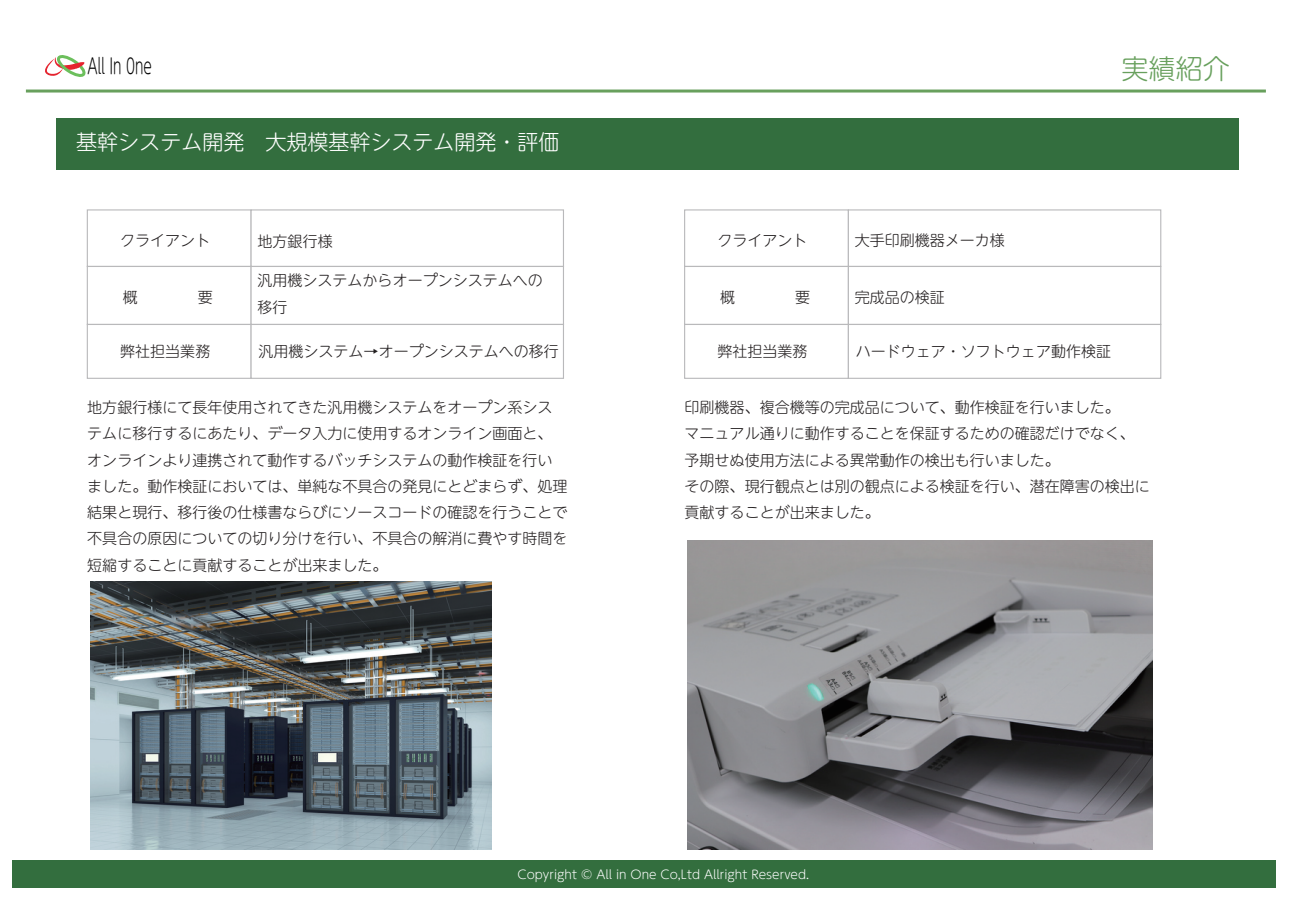
<style>
.page{position:relative;width:1289px;height:919px;background:#fff}
.page>*{position:absolute;margin:0;border:0;box-sizing:border-box;transform-origin:0 0}
.t1{font:300 27px "UD Shin M Go Pr 6 N";color:#68a05d}
.t2{font:300 21px "UD Shin M Go Pr 6 N";color:#fff}
.t3{font:300 21px "UD Shin M Go Pr 6 N";color:#030303;scale:.65 1}
.t4{font:300 15px/26.2px "UD Shin M Go Pr 6 N";color:#231f20}
.t5{font:300 12px "UD Shin M Go Pr 6 N";color:#fff}
</style>
<div class="page">
<hr style="left:26px;top:89px;width:1239px;height:3px;background:#68a05d">
<div style="left:13px;top:860px;width:1263px;height:27px;background:#336e3e"></div>
<div style="left:56px;top:118px;width:1182px;height:51px;background:#336e3e"></div>
<div style="left:87px;top:209px;width:165px;height:58px;background:#fff;border:1px solid #b9b9bb"></div>
<div style="left:250px;top:209px;width:314px;height:58px;background:#fff;border:1px solid #b9b9bb"></div>
<div style="left:87px;top:266px;width:165px;height:59px;background:#fff;border:1px solid #b9b9bb"></div>
<div style="left:250px;top:266px;width:314px;height:59px;background:#fff;border:1px solid #b9b9bb"></div>
<div style="left:87px;top:324px;width:165px;height:55px;background:#fff;border:1px solid #b9b9bb"></div>
<div style="left:250px;top:324px;width:314px;height:55px;background:#fff;border:1px solid #b9b9bb"></div>
<img style="left:90px;top:581px;width:401px;height:268px">
<div style="left:684px;top:209px;width:165px;height:58px;background:#fff;border:1px solid #b9b9bb"></div>
<div style="left:847px;top:209px;width:314px;height:58px;background:#fff;border:1px solid #b9b9bb"></div>
<div style="left:684px;top:266px;width:165px;height:59px;background:#fff;border:1px solid #b9b9bb"></div>
<div style="left:847px;top:266px;width:314px;height:59px;background:#fff;border:1px solid #b9b9bb"></div>
<div style="left:684px;top:324px;width:165px;height:55px;background:#fff;border:1px solid #b9b9bb"></div>
<div style="left:847px;top:324px;width:314px;height:55px;background:#fff;border:1px solid #b9b9bb"></div>
<img style="left:688px;top:540px;width:464px;height:309px">
<svg style="left:45px;top:55px;width:41px;height:22px"></svg>
<h2 class="t3" style="left:87px;top:49px;width:101px">All In 0ne</h2>
<h2 class="t2" style="left:76px;top:124px;width:484px">基幹システム開発　大規模基幹システム開発・評価</h2>
<p class="t4" style="left:120px;top:226px;width:91px">クライアント</p>
<p class="t4" style="left:258px;top:227px;width:76px">地方銀行様</p>
<p class="t4" style="left:123px;top:283px;width:91px">概　　　　要</p>
<p class="t4" style="left:257px;top:267px;width:286px">汎用機システムからオープンシステムへの移行</p>
<p class="t4" style="left:120px;top:337px;width:91px">弊社担当業務</p>
<p class="t4" style="left:258px;top:337px;width:301px">汎用機システム→オープンシステムへの移行</p>
<p class="t4" style="left:87px;top:393px;width:481px">地方銀行様にて長年使用されてきた汎用機システムをオープン系システムに移行するにあたり、データ入力に使用するオンライン画面と、オンラインより連携されて動作するバッチシステムの動作検証を行いました。動作検証においては、単純な不具合の発見にとどまらず、処理結果と現行、移行後の仕様書ならびにソースコードの確認を行うことで不具合の原因についての切り分けを行い、不具合の解消に費やす時間を短縮することに貢献することが出来ました。</p>
<h1 class="t1" style="left:1121px;top:46px;width:109px">実績紹介</h1>
<p class="t4" style="left:717px;top:226px;width:91px">クライアント</p>
<p class="t4" style="left:854px;top:227px;width:151px">大手印刷機器メーカ様</p>
<p class="t4" style="left:720px;top:283px;width:92px">概　　　　要</p>
<p class="t4" style="left:854px;top:283px;width:91px">完成品の検証</p>
<p class="t4" style="left:717px;top:337px;width:91px">弊社担当業務</p>
<p class="t4" style="left:855px;top:337px;width:256px">ハードウェア・ソフトウェア動作検証</p>
<p class="t4" style="left:684px;top:393px;width:467px">印刷機器、複合機等の完成品について、動作検証を行いました。<br>マニュアル通りに動作することを保証するための確認だけでなく、予期せぬ使用方法による異常動作の検出も行いました。<br>その際、現行観点とは別の観点による検証を行い、潜在障害の検出に貢献することが出来ました。</p>
<p class="t5" style="left:517px;top:864px;width:293px">Copyright © All in One Co,Ltd Allright Reserved.</p>
</div>
